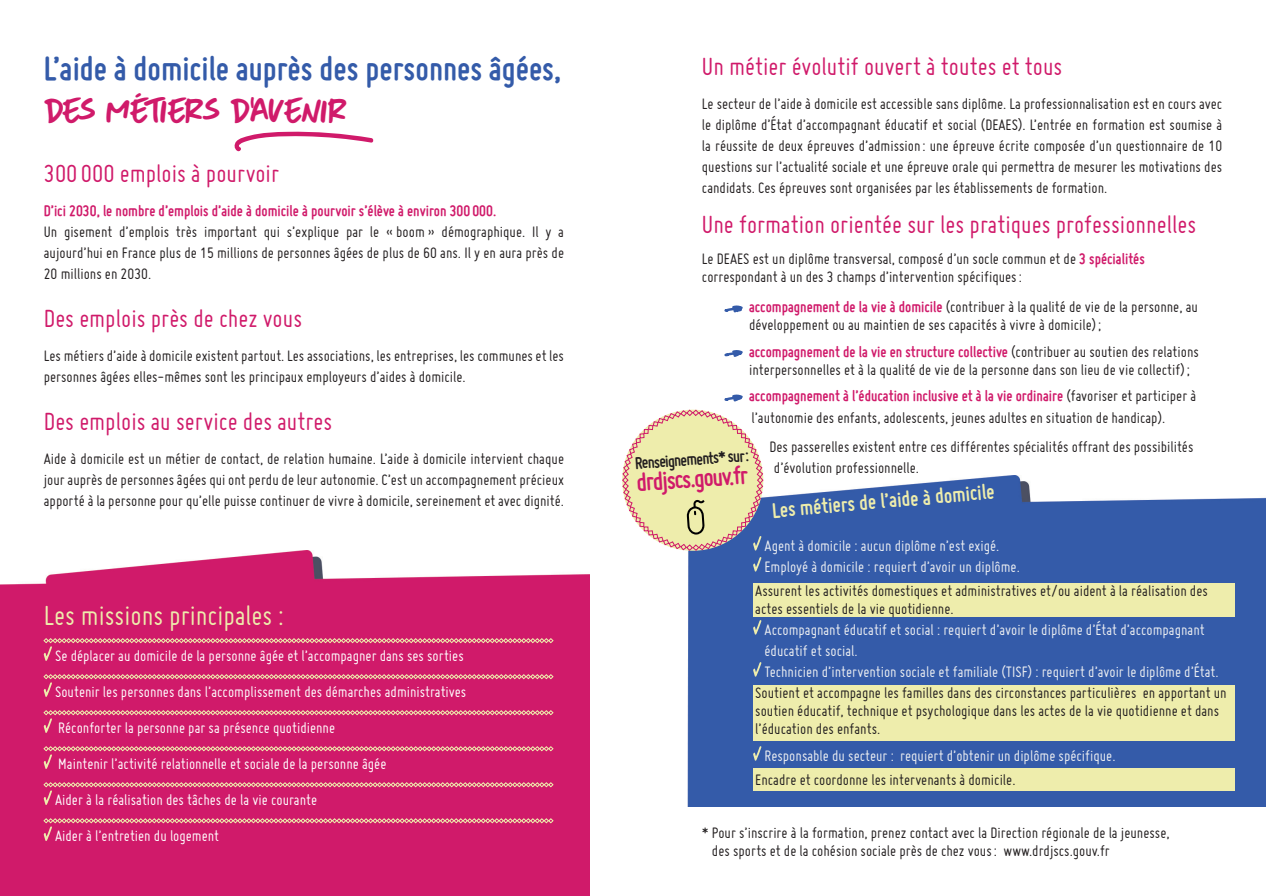
<style>
.page{position:relative;width:1266px;height:896px;background:#fff}
.page>*{position:absolute;margin:0;border:0;box-sizing:border-box;transform-origin:0 0}
.t1{font:700 36px "Miso";color:#345ba9}
.t2{font:36px "DK More Or Less";letter-spacing:-.05em;color:#d01a6a}
.t3{font:30px "Miso";color:#eeedac}
.t4{font:27px "Miso";color:#d01a6a}
.t5{font:700 27px "Miso";color:#d01a6a}
.t6{font:700 22.5px "Miso";color:#eeedac}
.t7{font:700 18px "Miso";color:#231f20}
.t8{font:16.5px/21px "Miso";color:#231f20}
.t9{font:16.5px/21px "Miso";color:#edeff2}
.t10{font:16.5px/36px "Miso";color:#fff}
.t11{font:700 16.5px "Miso";color:#d01a6a}
.s1{font-weight:700;color:#d01a6a}
</style>
<div class="page">
<svg style="left:234px;top:131px;width:140px;height:21px"></svg>
<img style="left:0;top:550px;width:589px;height:345px">
<svg style="left:724px;top:305px;width:19px;height:8px"></svg>
<svg style="left:724px;top:350px;width:19px;height:7px"></svg>
<svg style="left:724px;top:394px;width:19px;height:7px"></svg>
<svg style="left:43px;top:638px;width:510px;height:23px;background:#d33171"></svg>
<svg style="left:43px;top:674px;width:510px;height:23px;background:#d33171"></svg>
<svg style="left:43px;top:710px;width:510px;height:23px;background:#d33171"></svg>
<svg style="left:43px;top:746px;width:510px;height:23px;background:#d33171"></svg>
<svg style="left:43px;top:782px;width:510px;height:23px;background:#d33171"></svg>
<svg style="left:43px;top:818px;width:510px;height:23px;background:#d33171"></svg>
<img style="left:687px;top:476px;width:578px;height:330px">
<div style="left:753px;top:583px;width:481px;height:33px;background:#eeedac"></div>
<svg style="left:752px;top:619px;width:9px;height:16px"></svg>
<svg style="left:752px;top:661px;width:9px;height:16px"></svg>
<div style="left:753px;top:685px;width:481px;height:55px;background:#eeedac"></div>
<svg style="left:752px;top:745px;width:9px;height:16px"></svg>
<div style="left:753px;top:768px;width:481px;height:23px;background:#eeedac"></div>
<svg style="left:622px;top:409px;width:141px;height:163px"></svg>
<h1 class="t1" style="left:44px;top:48px;width:518px">L’aide à domicile auprès des personnes âgées,</h1>
<h1 class="t2" style="left:44px;top:90px;width:305px">DES MÉTIERS D’AVENIR</h1>
<h3 class="t4" style="left:44px;top:159px;width:237px">300 000 emplois à pourvoir</h3>
<p class="t11" style="left:44px;top:201px;width:454px">D’ici 2030, le nombre d’emplois d’aide à domicile à pourvoir s’élève à environ 300 000.</p>
<p class="t8" style="left:44px;top:221px;width:522px;text-align:justify">Un gisement d’emplois très important qui s’explique par le « boom » démographique. Il y a aujourd’hui en France plus de 15 millions de personnes âgées de plus de 60 ans. Il y en aura près de 20 millions en 2030.</p>
<h3 class="t4" style="left:44px;top:303px;width:260px">Des emplois près de chez vous</h3>
<p class="t8" style="left:44px;top:345px;width:522px">Les métiers d’aide à domicile existent partout. Les associations, les entreprises, les communes et les personnes âgées elles-mêmes sont les principaux employeurs d’aides à domicile.</p>
<h3 class="t4" style="left:44px;top:406px;width:290px">Des emplois au service des autres</h3>
<p class="t8" style="left:44px;top:447px;width:522px;text-align:justify">Aide à domicile est un métier de contact, de relation humaine. L’aide à domicile intervient chaque jour auprès de personnes âgées qui ont perdu de leur autonomie. C’est un accompagnement précieux apporté à la personne pour qu’elle puisse continuer de vivre à domicile, sereinement et avec dignité.</p>
<h2 class="t3" style="left:44px;top:598px;width:242px">Les missions principales :</h2>
<p class="t10" style="left:55px;top:637px;width:413px">Se déplacer au domicile de la personne âgée et l’accompagner dans ses sorties Soutenir les personnes dans l’accomplissement des démarches administratives Réconforter la personne par sa présence quotidienne<br>Maintenir l’activité relationnelle et sociale de la personne âgée<br>Aider à la réalisation des tâches de la vie courante<br>Aider à l’entretien du logement</p>
<h3 class="t4" style="left:702px;top:52px;width:362px">Un métier évolutif ouvert à toutes et tous</h3>
<p class="t8" style="left:702px;top:93px;width:522px;text-align:justify">Le secteur de l’aide à domicile est accessible sans diplôme. La professionnalisation est en cours avec le diplôme d’État d’accompagnant éducatif et social (DEAES). L’entrée en formation est soumise à la réussite de deux épreuves d’admission: une épreuve écrite composée d’un questionnaire de 10 questions sur l’actualité sociale et une épreuve orale qui permettra de mesurer les motivations des candidats. Ces épreuves sont organisées par les établissements de formation.</p>
<h3 class="t4" style="left:702px;top:209px;width:496px">Une formation orientée sur les pratiques professionnelles</h3>
<p class="t8" style="left:702px;top:249px;width:444px;line-height:18px">Le DEAES est un diplôme transversal, composé d’un socle commun et de <span class="s1">3 spécialités </span>correspondant à un des 3 champs d’intervention spécifiques:</p>
<p class="t8" style="left:749px;top:298px;width:450px;line-height:18px"><span class="s1">accompagnement de la vie à domicile</span> (contribuer à la qualité de vie de la personne, au développement ou au maintien de ses capacités à vivre à domicile);</p>
<p class="t8" style="left:749px;top:342px;width:451px;line-height:18px"><span class="s1">accompagnement de la vie en structure collective</span> (contribuer au soutien des relations interpersonnelles et à la qualité de vie de la personne dans son lieu de vie collectif);</p>
<p class="t8" style="left:749px;top:385px;width:448px"><span class="s1">accompagnement à l’éducation inclusive et à la vie ordinaire</span> (favoriser et participer à l’autonomie des enfants, adolescents, jeunes adultes en situation de handicap).</p>
<p class="t8" style="left:769px;top:436px;width:425px">Des passerelles existent entre ces différentes spécialités offrant des possibilités d’évolution professionnelle.</p>
<p class="t7" style="left:634px;top:453px;width:116px;rotate:-4deg">Renseignements* sur:</p>
<h3 class="t5" style="left:635px;top:467px;width:113px;rotate:-4deg">drdjscs.gouv.fr</h3>
<h3 class="t6" style="left:771px;top:498px;width:225px;rotate:-5deg">Les métiers de l’aide à domicile</h3>
<p class="t9" style="left:764px;top:534px;width:257px">Agent à domicile : aucun diplôme n’est exigé.<br>Employé à domicile : requiert d’avoir un diplôme.</p>
<p class="t8" style="left:755px;top:581px;width:454px;line-height:18px">Assurent les activités domestiques et administratives et/ou aident à la réalisation des actes essentiels de la vie quotidienne.</p>
<p class="t9" style="left:764px;top:618px;width:455px">Accompagnant éducatif et social : requiert d’avoir le diplôme d’État d’accompagnant éducatif et social.<br>Technicien d’intervention sociale et familiale (TISF) : requiert d’avoir le diplôme d’État.</p>
<p class="t8" style="left:755px;top:683px;width:473px;line-height:18px">Soutient et accompagne les familles dans des circonstances particulières en apportant un soutien éducatif, technique et psychologique dans les actes de la vie quotidienne et dans l’éducation des enfants.</p>
<p class="t9" style="left:764px;top:744px;width:352px">Responsable du secteur : requiert d’obtenir un diplôme spécifique.</p>
<p class="t8" style="left:755px;top:769px;width:262px">Encadre et coordonne les intervenants à domicile.</p>
<p class="t8" style="left:712px;top:822px;width:459px;line-height:18px;text-indent:-10px">* Pour s’inscrire à la formation, prenez contact avec la Direction régionale de la jeunesse, des sports et de la cohésion sociale près de chez vous: www.drdjscs.gouv.fr</p>
</div>
